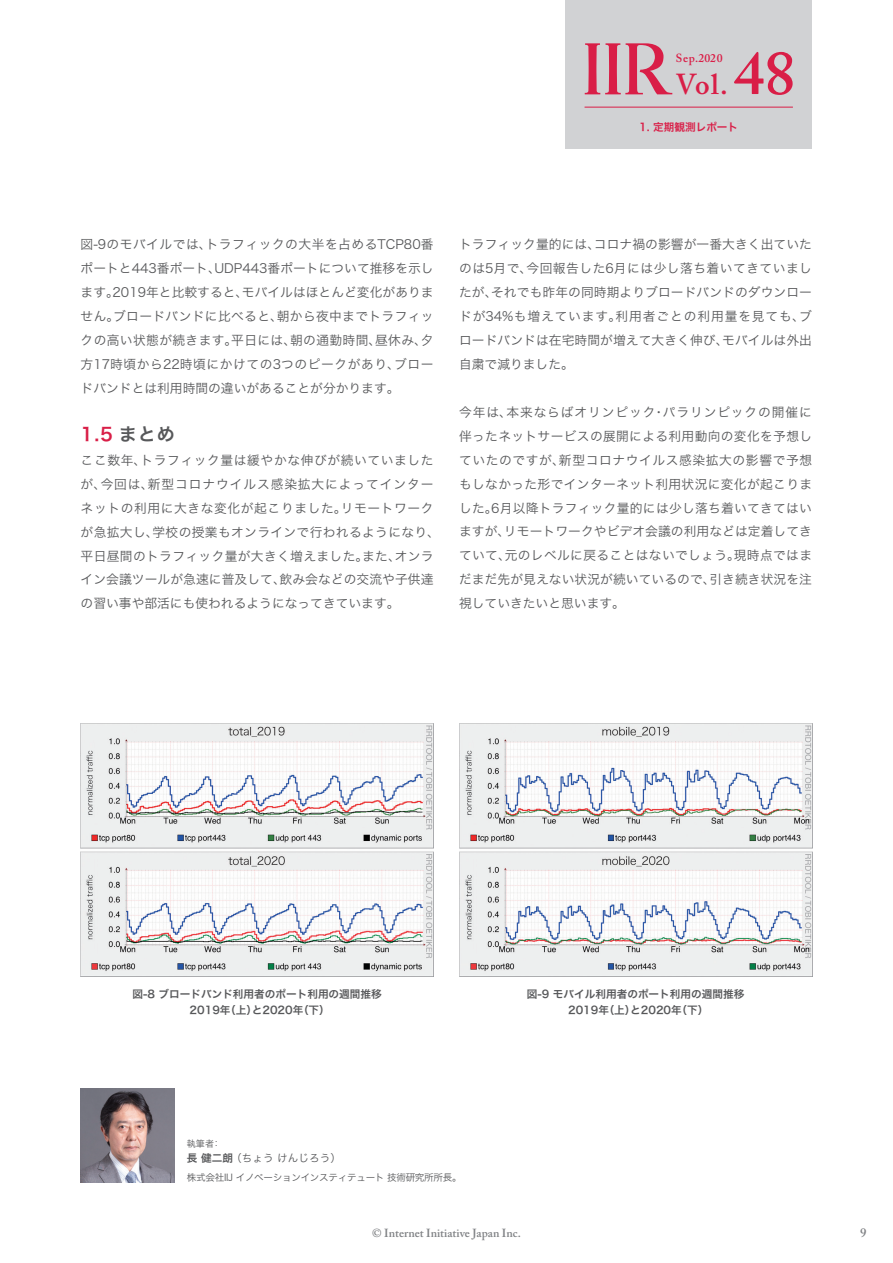
<style>
.page{position:relative;width:893px;height:1263px;background:#fff}
.page>*{position:absolute;margin:0;border:0;box-sizing:border-box;transform-origin:0 0}
.t1{font:600 28.65px "Adobe Caslon Pro";color:#d91e47}
._1_タイトル1_1{font:18px "Hira Kaku Pro W6";color:#d91e47}
.本文{font:12.75px/23.9px "Hira Kaku Pro W3";letter-spacing:.025em;color:#57585a;text-align:justify}
.t2{font:600 12.75px "Adobe Caslon Pro";color:#808285}
.t3{font:600 11.7px "Adobe Caslon Pro";color:#808285}
.t4{font:600 11.7px "Adobe Caslon Pro";letter-spacing:.05em;color:#d91e47}
.図{font:10.65px "Hira Kaku Pro W6";color:#57585a}
.t5{font:10.65px "Hira Kaku Pro W3";color:#57585a}
.t6{font:10.65px "Hira Kaku Pro W6";color:#d91e47}
.執筆者{font:9.6px "Hira Kaku Pro W3";letter-spacing:-.03em;color:#57585a}
.t7{font:9px "Hira Kaku Pro W3";color:#57585a}
.s1{font-size:61.65px}
.s2{color:#57585a}
.s3{font-family:"Hira Kaku Pro W6"}
</style>
<div class="page">
<div style="left:565px;top:0;width:247px;height:149px;background:#d1d2d4"></div>
<hr style="left:585px;top:107px;width:208px;height:1px;background:#d91e47">
<svg style="left:585px;top:43px;width:87px;height:51px"></svg>
<img style="left:81px;top:1089px;width:93px;height:93px">
<img style="left:81px;top:724px;width:353px;height:253px">
<img style="left:459px;top:724px;width:353px;height:253px">
<h1 class="t1" style="left:676px;top:67px;width:121px">Vol.<span class="s1">48</span></h1>
<p class="t4" style="left:676px;top:51px;width:48px">Sep.2020</p>
<p class="t6" style="left:639px;top:118px;width:101px">1. 定期観測レポート</p>
<p class="本文" style="left:81px;top:232px;width:355px">図-9のモバイルでは、トラフィックの大半を占めるTCP80番ポートと443番ポート、UDP443番ポートについて推移を示します。2019年と比較すると、モバイルはほとんど変化がありません。ブロードバンドに比べると、朝から夜中までトラフィックの高い状態が続きます。平日には、朝の通勤時間、昼休み、夕方17時頃から22時頃にかけての3つのピークがあり、ブロードバンドとは利用時間の違いがあることが分かります。</p>
<p class="_1_タイトル1_1" style="left:81px;top:418px;width:96px">1.5 <span class="s2">まとめ</span></p>
<p class="本文" style="left:81px;top:447px;width:361px;text-align:left">ここ数年、トラフィック量は緩やかな伸びが続いていましたが、今回は、新型コロナウイルス感染拡大によってインターネットの利用に大きな変化が起こりました。リモートワークが急拡大し、学校の授業もオンラインで行われるようになり、平日昼間のトラフィック量が大きく増えました。また、オンライン会議ツールが急速に普及して、飲み会などの交流や子供達の習い事や部活にも使われるようになってきています。</p>
<p class="本文" style="left:459px;top:232px;width:354px">トラフィック量的には、コロナ禍の影響が一番大きく出ていたのは5月で、今回報告した6月には少し落ち着いてきていましたが、それでも昨年の同時期よりブロードバンドのダウンロードが34%も増えています。利用者ごとの利用量を見ても、ブロードバンドは在宅時間が増えて大きく伸び、モバイルは外出自粛で減りました。</p>
<p class="本文" style="left:459px;top:399px;width:355px">今年は、本来ならばオリンピック・パラリンピックの開催に伴ったネットサービスの展開による利用動向の変化を予想していたのですが、新型コロナウイルス感染拡大の影響で予想もしなかった形でインターネット利用状況に変化が起こりました。6月以降トラフィック量的には少し落ち着いてきてはいますが、リモートワークやビデオ会議の利用などは定着してきていて、元のレベルに戻ることはないでしょう。現時点ではまだまだ先が見えない状況が続いているので、引き続き状況を注視していきたいと思います。</p>
<p class="図" style="left:132px;top:984px;width:251px">図-8 ブロードバンド利用者のポート利用の週間推移</p>
<p class="図" style="left:190px;top:1000px;width:142px">2019年（上）と2020年（下）</p>
<p class="t7" style="left:187px;top:1136px;width:35px">執筆者：</p>
<p class="t5" style="left:187px;top:1148px;width:156px"><span class="s3">長健二朗</span>（ちょう けんじろう）</p>
<p class="執筆者" style="left:187px;top:1169px;width:276px">株式会社IIJ イノベーションインスティテュート 技術研究所所長。</p>
<p class="図" style="left:527px;top:984px;width:219px">図-9 モバイル利用者のポート利用の週間推移</p>
<p class="図" style="left:568px;top:1000px;width:142px">2019年（上）と2020年（下）</p>
<p class="t3" style="left:372px;top:1226px;width:150px">© Internet Initiative Japan Inc.</p>
<p class="t2" style="left:860px;top:1225px;width:8px">9</p>
</div>
